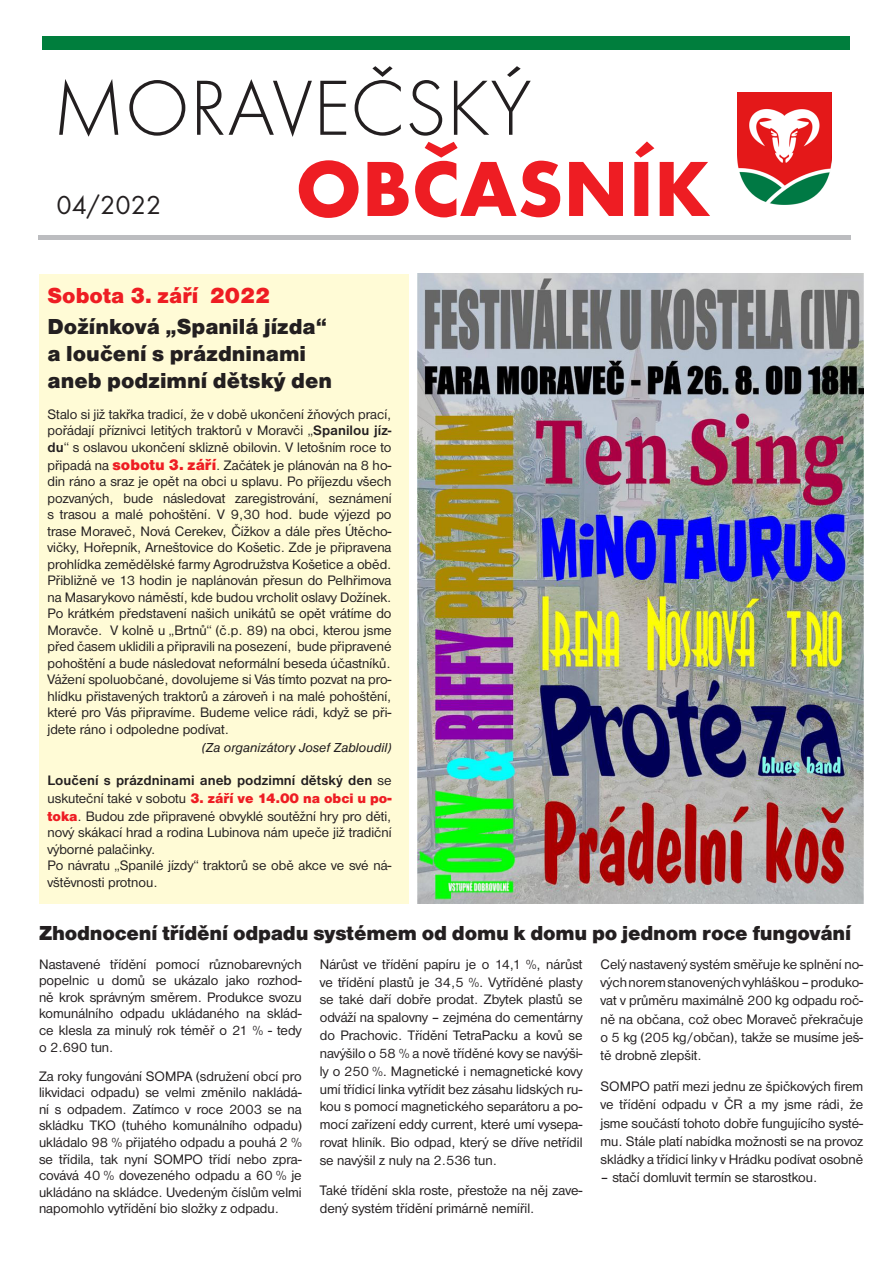
<style>
.page{position:relative;width:893px;height:1263px;background:#fff}
.page>*{position:absolute;margin:0;border:0;box-sizing:border-box;transform-origin:0 0}
.t1{font:81px "Futura TEE Ligh";color:#231f20}
.t2{font:700 81px "Futura TEE";color:#ee1d23}
.t3{font:27px "Futura TEE";color:#231f20}
.titulek{font:22.5px/27px "Nimbus San DEE Blac";color:#231f20}
.titulek-2{font:22.5px "Nimbus San DEE Blac";color:#ee1d23}
.titulek-3{font:21px "Nimbus San DEE Blac";letter-spacing:-.01em;color:#231f20}
.t4{font:14.25px/16.5px "Nimbus San DEE";color:#231f20;text-align:justify}
.podpis{font:italic 13.5px "Nimbus San DEE";color:#231f20}
.s1{font-weight:700}
.s2{font-family:"Nimbus San DEE Blac";font-size:15.75px;color:#ee1d23}
.s3{font-family:"Nimbus San DEE Blac";color:#ee1d23}
</style>
<div class="page">
<div style="left:39px;top:274px;width:369px;height:630px;background:#fffbd6"></div>
<div style="left:38px;top:235px;width:812px;height:5px;background:#bcbdc0"></div>
<img style="left:738px;top:92px;width:93px;height:112px">
<div style="left:43px;top:36px;width:807px;height:13px;background:#007e3d"></div>
<img style="left:418px;top:273px;width:445px;height:631px">
<p class="t1" style="left:52px;top:62px;width:481px">MORAVEČSKÝ</p>
<p class="t3" style="left:56px;top:189px;width:106px">04/2022</p>
<p class="t2" style="left:296px;top:139px;width:417px">OBČASNÍK</p>
<p class="titulek-2" style="left:47px;top:282px;width:224px">Sobota 3. září 2022</p>
<p class="titulek" style="left:47px;top:313px;width:286px">Dožínková „Spanilá jízda“ a loučení s prázdninami aneb podzimní dětský den</p>
<p class="t4" style="left:47px;top:406px;width:346px">Stalo si již takřka tradicí, že v době ukončení žňových prací, pořádají příznivci letitých traktorů v Moravči „<span class="s1">Spanilou jíz&shy;du</span>“ s oslavou ukončení sklizně obilovin. V letošním roce to</p>
<p class="t4" style="left:47px;top:457px;width:346px">připadá na <span class="s2">sobotu 3. září</span>. Začátek je plánován na 8 ho&shy;din ráno a sraz je opět na obci u splavu. Po příjezdu všech pozvaných, bude následovat zaregistrování, seznámení s trasou a malé pohoštění. V 9,30 hod. bude výjezd po trase Moraveč, Nová Cerekev, Čížkov a dále přes Útěcho&shy;vičky, Hořepník, Arneštovice do Košetic. Zde je připravena prohlídka zemědělské farmy Agrodružstva Košetice a oběd.<br>Přibližně ve 13 hodin je naplánován přesun do Pelhřimova na Masarykovo náměstí, kde budou vrcholit oslavy Dožínek.<br>Po krátkém představení našich unikátů se opět vrátíme do Moravče. V kolně u „Brtnů“ (č.p. 89) na obci, kterou jsme před časem uklidili a připravili na posezení, bude připravené pohoštění a bude následovat neformální beseda účastníků.</p>
<p class="t4" style="left:47px;top:672px;width:346px">Vážení spoluobčané, dovolujeme si Vás tímto pozvat na pro&shy;hlídku přistavených traktorů a zároveň i na malé pohoštění, které pro Vás připravíme. Budeme velice rádi, když se při&shy;jdete ráno i odpoledne podívat.</p>
<p class="podpis" style="left:202px;top:740px;width:191px">(Za organizátory Josef Zabloudil)</p>
<p class="t4" style="left:47px;top:771px;width:346px;line-height:18px"><span class="s1">Loučení s prázdninami aneb podzimní dětský den</span> se uskuteční také v sobotu <span class="s3">3. září ve 14.00 na obci u po&shy;toka</span>. Budou zde připravené obvyklé soutěžní hry pro děti,</p>
<p class="t4" style="left:47px;top:825px;width:346px">nový skákací hrad a rodina Lubinova nám upeče již tradiční výborné palačinky.</p>
<p class="t4" style="left:47px;top:858px;width:346px">Po návratu „Spanilé jízdy“ traktorů se obě akce ve své ná&shy;vštěvnosti protnou.</p>
<p class="titulek-3" style="left:39px;top:920px;width:814px">Zhodnocení třídění odpadu systémem od domu k domu po jednom roce fungování</p>
<p class="t4" style="left:39px;top:956px;width:264px">Nastavené třídění pomocí různobarevných popelnic u domů se ukázalo jako rozhod&shy;ně krok správným směrem. Produkce svozu komunálního odpadu ukládaného na sklád&shy;ce klesla za minulý rok téměř o 21 % - tedy o 2.690 tun.</p>
<p class="t4" style="left:39px;top:1068px;width:264px">Za roky fungování SOMPA (sdružení obcí pro likvidaci odpadu) se velmi změnilo nakládá&shy;ní s odpadem. Zatímco v roce 2003 se na skládku TKO (tuhého komunálního odpadu) ukládalo 98 % přijatého odpadu a pouhá 2 % se třídila, tak nyní SOMPO třídí nebo zpra&shy;covává 40 % dovezeného odpadu a 60 % je ukládáno na skládce. Uvedeným číslům velmi napomohlo vytřídění bio složky z odpadu.</p>
<p class="t4" style="left:320px;top:955px;width:264px;line-height:17.9px">Nárůst ve třídění papíru je o 14,1 %, nárůst ve třídění plastů je 34,5 %. Vytříděné plasty se také daří dobře prodat. Zbytek plastů se odváží na spalovny – zejména do cementárny do Prachovic. Třídění TetraPacku a kovů se navýšilo o 58 % a nově tříděné kovy se navýši&shy;ly o 250 %. Magnetické i nemagnetické kovy umí třídicí linka vytřídit bez zásahu lidských ru&shy;kou s pomocí magnetického separátoru a po&shy;mocí zařízení eddy current, které umí vysepa&shy;rovat hliník. Bio odpad, který se dříve netřídil se navýšil z nuly na 2.536 tun.</p>
<p class="t4" style="left:320px;top:1182px;width:264px;line-height:17.9px">Také třídění skla roste, přestože na něj zave&shy;dený systém třídění primárně nemířil.</p>
<p class="t4" style="left:600px;top:955px;width:264px;line-height:18.3px">Celý nastavený systém směřuje ke splnění no&shy;vých norem stanovených vyhláškou – produko&shy;vat v průměru maximálně 200 kg odpadu roč&shy;ně na občana, což obec Moraveč překračuje o 5 kg (205 kg/občan), takže se musíme ješ&shy;tě drobně zlepšit.</p>
<p class="t4" style="left:600px;top:1077px;width:264px;line-height:18.3px">SOMPO patří mezi jednu ze špičkových firem ve třídění odpadu v ČR a my jsme rádi, že jsme součástí tohoto dobře fungujícího systé&shy;mu. Stále platí nabídka možnosti se na provoz skládky a třídicí linky v Hrádku podívat osobně</p>
<p class="t4" style="left:600px;top:1169px;width:218px">– stačí domluvit termín se starostkou.</p>
</div>
